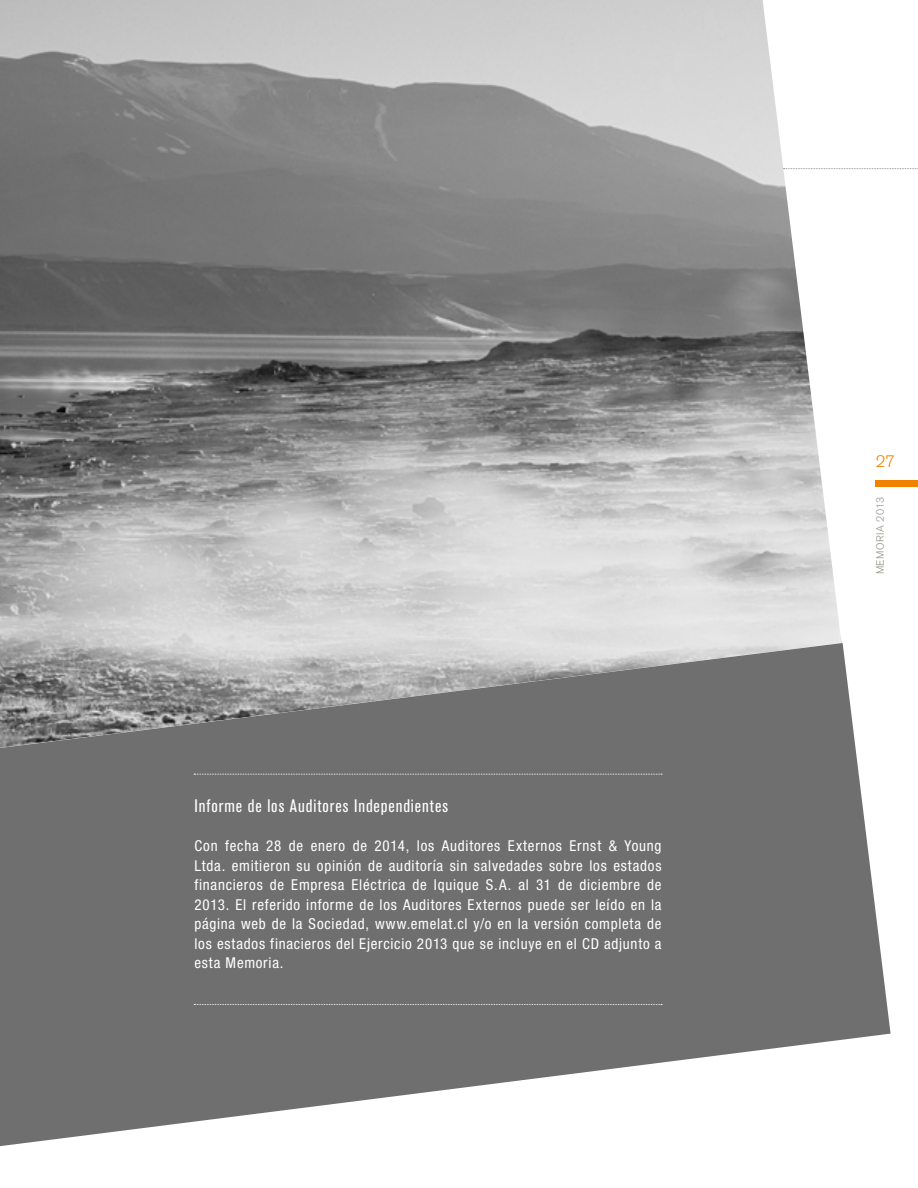
<style>
.page{position:relative;width:918px;height:1188px;background:#fff}
.page>*{position:absolute;margin:0;border:0;box-sizing:border-box;transform-origin:0 0}
.t1{font:condensed 18px "Akzidenz Grotesk BQ";letter-spacing:.05em;color:#fff}
.t2{font:300 16.5px "Akzidenz Grotesk BQ";color:#f08200}
.t3{font:condensed 15px/19.5px "Helvetica Neue LT Pro";letter-spacing:.05em;color:#fff;text-align:justify}
.t4{font:300 10.5px "Akzidenz Grotesk BQ";letter-spacing:.045em;color:#929186}
</style>
<div class="page">
<svg style="left:842px;top:168px;width:76px;height:1px"></svg>
<img style="left:0;top:0;width:842px;height:643px">
<svg style="left:0;top:643px;width:891px;height:503px;background:#888787"></svg>
<svg style="left:194px;top:774px;width:468px;height:1px"></svg>
<svg style="left:194px;top:1004px;width:468px;height:1px"></svg>
<div style="left:875px;top:480px;width:43px;height:7px;background:#f08200"></div>
<p class="t1" style="left:194px;top:796px;width:255px">Informe de los Auditores Independientes</p>
<p class="t3" style="left:194px;top:836px;width:469px">Con fecha 28 de enero de 2014, los Auditores Externos Ernst &amp; Young Ltda. emitieron su opinión de auditoría sin salvedades sobre los estados financieros de Empresa Eléctrica de Iquique S.A. al 31 de diciembre de 2013. El referido informe de los Auditores Externos puede ser leído en la página web de la Sociedad, www.emelat.cl y/o en la versión completa de los estados finacieros del Ejercicio 2013 que se incluye en el CD adjunto a esta Memoria.</p>
<p class="t2" style="left:876px;top:452px;width:21px">27</p>
<p class="t4" style="left:874px;top:574px;width:79px;rotate:-90deg">MEMORIA 2013</p>
</div>
